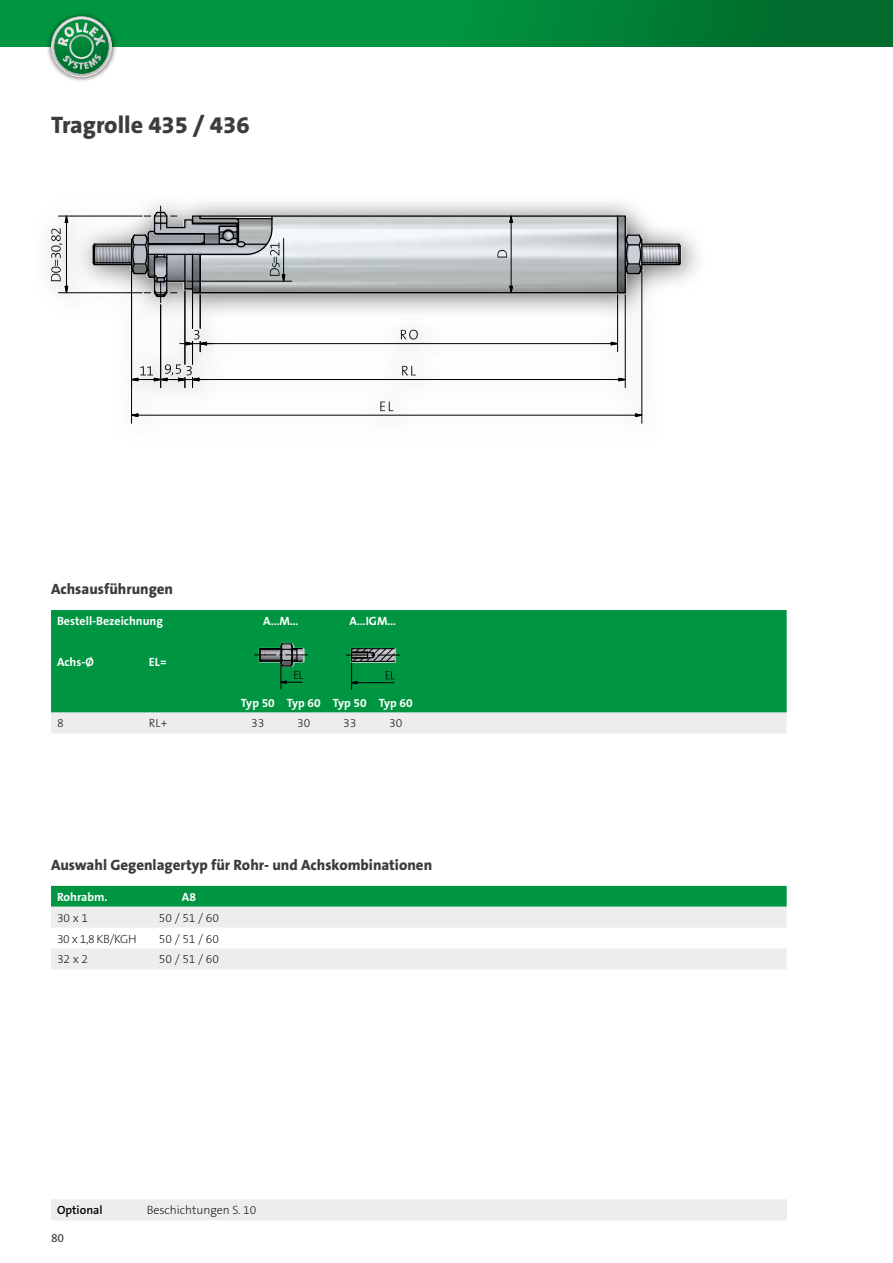
<style>
.page{position:relative;width:893px;height:1263px;background:#fff}
.page>*{position:absolute;margin:0;border:0;box-sizing:border-box;transform-origin:0 0}
.t1{font:800 24px "The Sans B8";color:#3c3c3b}
.t2{font:800 15px "The Sans B8";color:#3c3c3b}
.t3{font:200 12px "The Sans B2";color:#000}
.t4{font:700 12px "The Sans B7";color:#fff}
.t5{font:600 12px "The Sans B6";color:#000}
.t6{font:12px "The Sans B5 Plain";color:#3c3c3b}
</style>
<div class="page">
<div style="left:0;top:0;width:893px;height:47px;background:linear-gradient(to right,#00a346,#006f2f)"></div>
<img style="left:45px;top:10px;width:73px;height:71px">
<svg style="left:51px;top:16px;width:61px;height:61px"></svg>
<div style="left:51px;top:610px;width:736px;height:103px;background:#009641"></div>
<div style="left:51px;top:713px;width:736px;height:20px;background:#ededed"></div>
<img style="left:253px;top:637px;width:56px;height:36px">
<svg style="left:254px;top:642px;width:53px;height:47px"></svg>
<img style="left:345px;top:642px;width:56px;height:26px">
<svg style="left:346px;top:648px;width:53px;height:41px"></svg>
<div style="left:51px;top:1199px;width:736px;height:21px;background:#ededed"></div>
<div style="left:51px;top:886px;width:736px;height:21px;background:#009641"></div>
<svg style="left:51px;top:907px;width:736px;height:62px;fill:#ededed"></svg>
<img style="left:85px;top:204px;width:603px;height:101px">
<svg style="left:92px;top:242px;width:4px;height:24px"></svg>
<svg style="left:677px;top:242px;width:4px;height:24px"></svg>
<hr style="left:95px;top:244px;width:37px;height:1px;background:#000">
<hr style="left:642px;top:244px;width:37px;height:1px;background:#000">
<hr style="left:95px;top:264px;width:37px;height:1px;background:#000">
<hr style="left:642px;top:264px;width:37px;height:1px;background:#000">
<hr style="left:642px;top:246px;width:38px;height:1px;background:#000">
<hr style="left:642px;top:262px;width:38px;height:1px;background:#000">
<hr style="left:93px;top:246px;width:39px;height:1px;background:#000">
<hr style="left:93px;top:262px;width:39px;height:1px;background:#000">
<svg style="left:401px;top:330px;width:17px;height:9px"></svg>
<svg style="left:402px;top:366px;width:14px;height:9px"></svg>
<svg style="left:380px;top:402px;width:13px;height:9px"></svg>
<svg style="left:610px;top:341px;width:9px;height:5px"></svg>
<hr style="left:207px;top:343px;width:404px;height:1px;background:#000">
<hr style="left:617px;top:295px;width:1px;height:57px;background:#000">
<svg style="left:618px;top:377px;width:7px;height:4px"></svg>
<hr style="left:199px;top:379px;width:420px;height:1px;background:#000">
<hr style="left:625px;top:295px;width:1px;height:93px;background:#000">
<svg style="left:132px;top:413px;width:7px;height:4px"></svg>
<svg style="left:635px;top:413px;width:8px;height:4px"></svg>
<hr style="left:138px;top:415px;width:497px;height:1px;background:#000">
<hr style="left:131px;top:271px;width:1px;height:152px;background:#000">
<hr style="left:641px;top:271px;width:1px;height:152px;background:#000">
<svg style="left:51px;top:215px;width:17px;height:79px"></svg>
<hr style="left:66px;top:222px;width:1px;height:64px;background:#000">
<hr style="left:58px;top:292px;width:84px;height:1px;background:#000">
<hr style="left:58px;top:216px;width:84px;height:1px;background:#000">
<hr style="left:160px;top:305px;width:1px;height:83px;background:#000">
<hr style="left:185px;top:291px;width:1px;height:73px;background:#000">
<hr style="left:192px;top:295px;width:1px;height:33px;background:#000">
<hr style="left:200px;top:295px;width:1px;height:33px;background:#000">
<svg style="left:132px;top:330px;width:81px;height:58px"></svg>
<svg style="left:130px;top:206px;width:514px;height:97px"></svg>
<hr style="left:283px;top:238px;width:1px;height:37px;background:#000">
<hr style="left:187px;top:281px;width:105px;height:1px;background:#000">
<h1 class="t1" style="left:51px;top:112px;width:200px">Tragrolle 435 / 436</h1>
<p class="t2" style="left:51px;top:580px;width:124px">Achsausführungen</p>
<p class="t4" style="left:57px;top:614px;width:107px">Bestell-Bezeichnung</p>
<p class="t4" style="left:263px;top:614px;width:37px">A…M…</p>
<p class="t4" style="left:349px;top:614px;width:48px">A…IGM…</p>
<p class="t4" style="left:57px;top:655px;width:38px">Achs-Ø</p>
<p class="t4" style="left:149px;top:655px;width:19px">EL=</p>
<p class="t4" style="left:241px;top:696px;width:173px">Typ 50 Typ 60 Typ 50 Typ 60</p>
<p class="t3" style="left:57px;top:717px;width:8px">8</p>
<p class="t3" style="left:149px;top:717px;width:20px">RL+</p>
<p class="t3" style="left:251px;top:717px;width:15px">33</p>
<p class="t3" style="left:297px;top:717px;width:15px">30</p>
<p class="t3" style="left:343px;top:717px;width:15px">33</p>
<p class="t3" style="left:389px;top:717px;width:15px">30</p>
<p class="t2" style="left:51px;top:857px;width:383px">Auswahl Gegenlagertyp für Rohr- und Achskombinationen</p>
<p class="t4" style="left:57px;top:890px;width:52px">Rohrabm.</p>
<p class="t4" style="left:182px;top:890px;width:16px">A8</p>
<p class="t3" style="left:57px;top:911px;width:33px">30 x 1</p>
<p class="t3" style="left:159px;top:911px;width:61px">50 / 51 / 60</p>
<p class="t3" style="left:57px;top:932px;width:81px">30 x 1,8 KB/KGH</p>
<p class="t3" style="left:159px;top:932px;width:61px">50 / 51 / 60</p>
<p class="t3" style="left:57px;top:953px;width:33px">32 x 2</p>
<p class="t3" style="left:159px;top:953px;width:61px">50 / 51 / 60</p>
<p class="t5" style="left:57px;top:1203px;width:47px">Optional</p>
<p class="t3" style="left:147px;top:1203px;width:111px">Beschichtungen S. 10</p>
<p class="t6" style="left:51px;top:1231px;width:15px">80</p>
</div>
